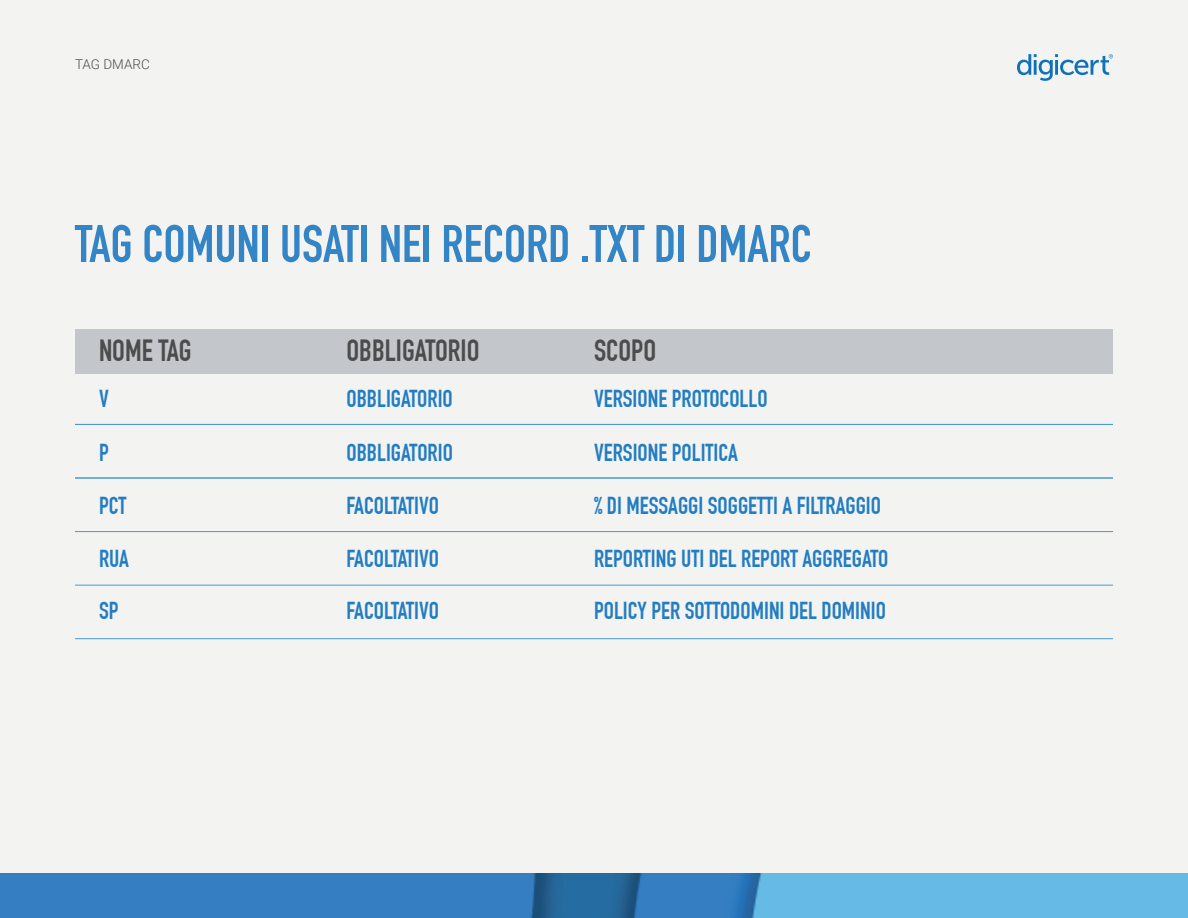
<style>
.page{position:relative;width:1188px;height:918px;background:#f3f3f2}
.page>*{position:absolute;margin:0;border:0;box-sizing:border-box;transform-origin:0 0}
.t1{font:700 51.9px "DIN Condensed";color:#3485c6}
.t2{font:700 30px "DIN Condensed";color:#4b4c4d}
.t3{font:700 24px "DIN Condensed";color:#227dc2}
.t4{font:300 13.5px "Roboto";color:#4b4c4d}
.s1{font-style:inherit}
</style>
<div class="page">
<svg style="left:1017px;top:54px;width:96px;height:27px"></svg>
<img style="left:0;top:873px;width:1188px;height:45px">
<div style="left:75px;top:329px;width:1038px;height:45px;background:#c3c7cc"></div>
<hr style="left:75px;top:424px;width:1038px;height:1px;background:#4999d1">
<hr style="left:75px;top:478px;width:1038px;height:1px;background:#4999d1">
<hr style="left:75px;top:531px;width:1038px;height:1px;background:#4999d1">
<hr style="left:75px;top:585px;width:1038px;height:1px;background:#4999d1">
<hr style="left:75px;top:638px;width:1038px;height:1px;background:#4999d1">
<p class="t4" style="left:75px;top:55px;width:76px">TAG DMARC</p>
<h1 class="t1" style="left:75px;top:213px;width:738px">TAG COMUNI USATI NEI RECORD .TXT DI DMARC</h1>
<p class="t2" style="left:99px;top:333px;width:94px">NOME TAG</p>
<p class="t2" style="left:346px;top:333px;width:134px">OBBLIGATORIO</p>
<p class="t2" style="left:594px;top:333px;width:64px">SCOPO</p>
<p class="t3" style="left:99px;top:385px;width:11px">V</p>
<p class="t3" style="left:347px;top:385px;width:108px">OBBLIGATORIO</p>
<p class="t3" style="left:594px;top:385px;width:175px">VERSIONE PROTOCOLLO</p>
<p class="t3" style="left:99px;top:438px;width:11px">P</p>
<p class="t3" style="left:347px;top:438px;width:108px">OBBLIGATORIO</p>
<p class="t3" style="left:594px;top:439px;width:145px">VERSIONE <span class="s1">POLITICA</span></p>
<p class="t3" style="left:99px;top:492px;width:29px">PCT</p>
<p class="t3" style="left:347px;top:492px;width:94px">FACOLTATIVO</p>
<p class="t3" style="left:594px;top:492px;width:289px">% DI MESSAGGI SOGGETTI A FILTRAGGIO</p>
<p class="t3" style="left:99px;top:545px;width:31px">RUA</p>
<p class="t3" style="left:347px;top:545px;width:94px">FACOLTATIVO</p>
<p class="t3" style="left:594px;top:545px;width:296px">REPORTING UTI DEL REPORT AGGREGATO</p>
<p class="t3" style="left:99px;top:597px;width:21px">SP</p>
<p class="t3" style="left:347px;top:597px;width:94px">FACOLTATIVO</p>
<p class="t3" style="left:594px;top:597px;width:293px">POLICY PER SOTTODOMINI DEL DOMINIO</p>
</div>
